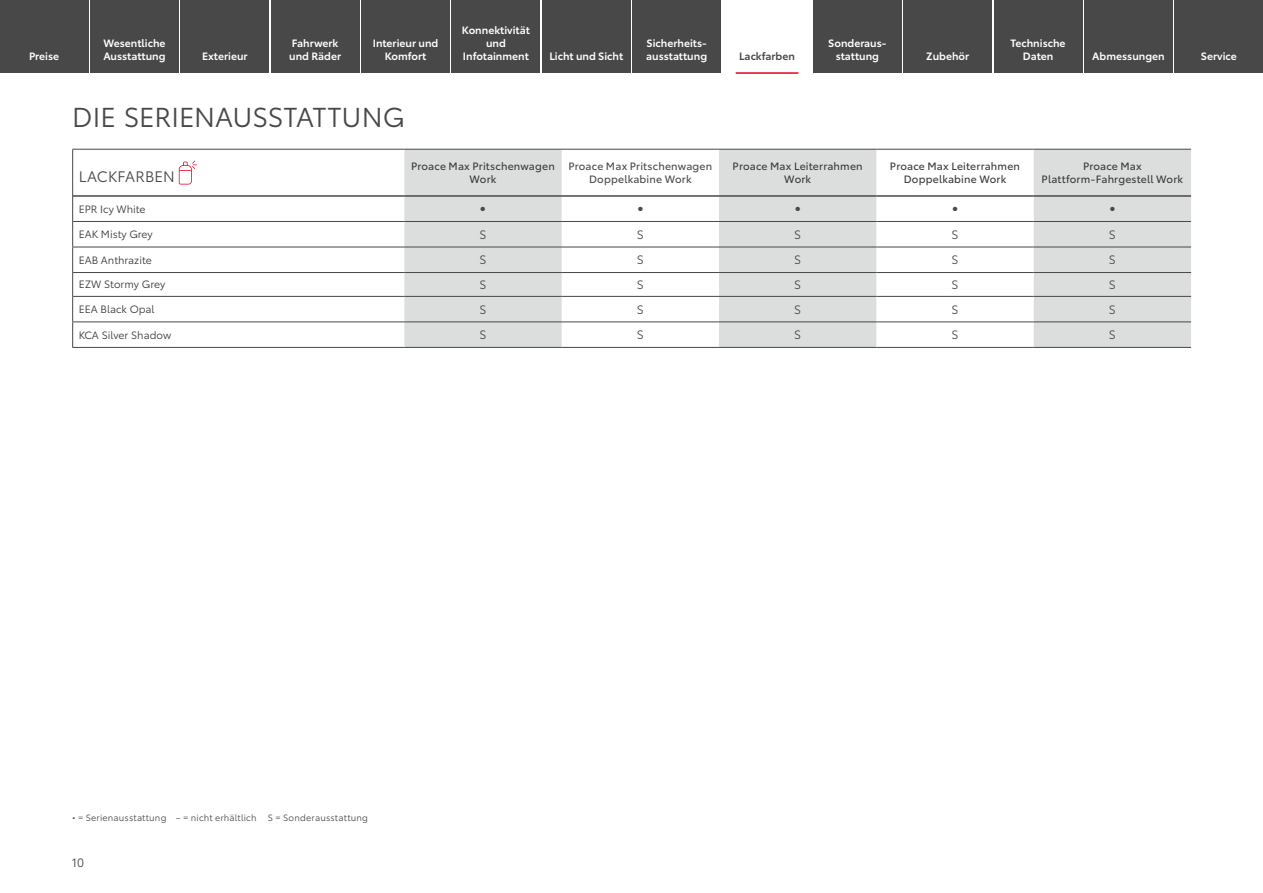
<style>
.page{position:relative;width:1263px;height:893px;background:#fff}
.page>*{position:absolute;margin:0;border:0;box-sizing:border-box;transform-origin:0 0}
.t1{font:27px "Toyota Type";letter-spacing:-.005em;color:#474847}
._1_Kopfzeile_Links{font:15px "Toyota Type";letter-spacing:.01em;color:#474847}
._1_Inhalt_mittig_PREIS{font:12px "Toyota Type";color:#474847}
.t2{font:600 10.5px/12.6px "Toyota Type";color:#fff}
._1_Kopfzeile_mittig_b{font:10.5px/12.6px "Toyota Type";letter-spacing:.015em;color:#383937;text-align:center}
._1_Inhalt_links{font:10.5px "Toyota Type";color:#383937}
._1_Kopfzeile_mittig_b-2{font:10.5px/12.6px "Toyota Type";letter-spacing:.015em;color:#474847;text-align:center}
._1_Verlinkung_aktuell{font:600 10.5px "Toyota Type";color:#474847}
.t3{font:9px "Toyota Type";letter-spacing:.02em;color:#474847}
._1_Inhalt_mittig_PREIS-2{font:6px "Zapf Dingbats ITC";color:#474847}
</style>
<div class="page">
<div style="left:404px;top:150px;width:158px;height:197px;background:#dcdede"></div>
<svg style="left:719px;top:150px;width:472px;height:197px;fill:#dcdede"></svg>
<hr style="left:72px;top:221px;width:332px;height:1px;background:#474847">
<hr style="left:404px;top:221px;width:158px;height:1px;background:#474847">
<hr style="left:562px;top:221px;width:157px;height:1px;background:#474847">
<hr style="left:719px;top:221px;width:157px;height:1px;background:#474847">
<hr style="left:876px;top:221px;width:158px;height:1px;background:#474847">
<hr style="left:1034px;top:221px;width:157px;height:1px;background:#474847">
<hr style="left:72px;top:247px;width:332px;height:1px;background:#474847">
<hr style="left:404px;top:247px;width:158px;height:1px;background:#474847">
<hr style="left:562px;top:247px;width:157px;height:1px;background:#474847">
<hr style="left:719px;top:247px;width:157px;height:1px;background:#474847">
<hr style="left:876px;top:247px;width:158px;height:1px;background:#474847">
<hr style="left:1034px;top:247px;width:157px;height:1px;background:#474847">
<hr style="left:72px;top:272px;width:332px;height:1px;background:#474847">
<hr style="left:404px;top:272px;width:158px;height:1px;background:#474847">
<hr style="left:562px;top:272px;width:157px;height:1px;background:#474847">
<hr style="left:719px;top:272px;width:157px;height:1px;background:#474847">
<hr style="left:876px;top:272px;width:158px;height:1px;background:#474847">
<hr style="left:1034px;top:272px;width:157px;height:1px;background:#474847">
<hr style="left:72px;top:296px;width:332px;height:1px;background:#474847">
<hr style="left:404px;top:296px;width:158px;height:1px;background:#474847">
<hr style="left:562px;top:296px;width:157px;height:1px;background:#474847">
<hr style="left:719px;top:296px;width:157px;height:1px;background:#474847">
<hr style="left:876px;top:296px;width:158px;height:1px;background:#474847">
<hr style="left:1034px;top:296px;width:157px;height:1px;background:#474847">
<hr style="left:72px;top:321px;width:332px;height:1px;background:#474847">
<svg style="left:72px;top:196px;width:1px;height:151px"></svg>
<hr style="left:404px;top:321px;width:158px;height:1px;background:#474847">
<hr style="left:562px;top:321px;width:157px;height:1px;background:#474847">
<hr style="left:719px;top:321px;width:157px;height:1px;background:#474847">
<hr style="left:876px;top:321px;width:158px;height:1px;background:#474847">
<hr style="left:1034px;top:321px;width:157px;height:1px;background:#474847">
<hr style="left:72px;top:347px;width:332px;height:1px;background:#474847">
<hr style="left:404px;top:347px;width:158px;height:1px;background:#474847">
<hr style="left:562px;top:347px;width:157px;height:1px;background:#474847">
<hr style="left:719px;top:347px;width:157px;height:1px;background:#474847">
<hr style="left:876px;top:347px;width:158px;height:1px;background:#474847">
<hr style="left:1034px;top:347px;width:157px;height:1px;background:#474847">
<hr style="left:73px;top:195px;width:331px;height:2px;background:#474847">
<hr style="left:404px;top:195px;width:158px;height:2px;background:#474847">
<hr style="left:562px;top:195px;width:157px;height:2px;background:#474847">
<hr style="left:719px;top:195px;width:157px;height:2px;background:#474847">
<hr style="left:876px;top:195px;width:158px;height:2px;background:#474847">
<hr style="left:1034px;top:195px;width:157px;height:2px;background:#474847">
<hr style="left:72px;top:149px;width:332px;height:1px;background:#474847">
<hr style="left:72px;top:150px;width:1px;height:46px;background:#474847">
<hr style="left:404px;top:149px;width:158px;height:1px;background:#474847">
<hr style="left:562px;top:149px;width:157px;height:1px;background:#474847">
<hr style="left:719px;top:149px;width:157px;height:1px;background:#474847">
<hr style="left:876px;top:149px;width:158px;height:1px;background:#474847">
<hr style="left:1034px;top:149px;width:157px;height:1px;background:#474847">
<svg style="left:179px;top:161px;width:18px;height:23px"></svg>
<div style="left:0;top:0;width:88px;height:72px;background:#474847"></div>
<div style="left:90px;top:0;width:89px;height:72px;background:#474847"></div>
<div style="left:181px;top:0;width:88px;height:72px;background:#474847"></div>
<div style="left:271px;top:0;width:88px;height:72px;background:#474847"></div>
<div style="left:361px;top:0;width:89px;height:72px;background:#474847"></div>
<div style="left:452px;top:0;width:88px;height:72px;background:#474847"></div>
<div style="left:632px;top:0;width:89px;height:72px;background:#474847"></div>
<div style="left:813px;top:0;width:88px;height:72px;background:#474847"></div>
<div style="left:904px;top:0;width:88px;height:72px;background:#474847"></div>
<div style="left:994px;top:0;width:88px;height:72px;background:#474847"></div>
<div style="left:1084px;top:0;width:88px;height:72px;background:#474847"></div>
<div style="left:1175px;top:0;width:88px;height:72px;background:#474847"></div>
<div style="left:542px;top:0;width:88px;height:72px;background:#474847"></div>
<hr style="left:736px;top:72px;width:62px;height:2px;background:#e7001d">
<p class="t2" style="left:29px;top:49px;width:32px">Preise</p>
<p class="t2" style="left:103px;top:36px;width:64px">Wesentliche<br>Ausstattung</p>
<p class="t2" style="left:202px;top:49px;width:47px">Exterieur</p>
<p class="t2" style="left:289px;top:36px;width:53px">Fahrwerk und Räder</p>
<p class="t2" style="left:373px;top:36px;width:67px;text-align:center">Interieur und<br>Komfort</p>
<p class="t2" style="left:462px;top:23px;width:69px;text-align:center">Konnektivität und<br>Infotainment</p>
<p class="t2" style="left:646px;top:36px;width:63px">Sicherheits&shy;ausstattung</p>
<p class="t2" style="left:828px;top:36px;width:59px;text-align:center">Sonderaus&shy;stattung</p>
<p class="t2" style="left:1011px;top:36px;width:56px">Technische</p>
<p class="t2" style="left:549px;top:49px;width:75px">Licht und Sicht</p>
<p class="_1_Verlinkung_aktuell" style="left:739px;top:48px;width:57px">Lackfarben</p>
<p class="t2" style="left:1023px;top:49px;width:32px">Daten</p>
<p class="t2" style="left:1092px;top:49px;width:74px">Abmessungen</p>
<p class="t2" style="left:1201px;top:49px;width:37px">Service</p>
<p class="t2" style="left:926px;top:49px;width:44px">Zubehör</p>
<h1 class="t1" style="left:72px;top:97px;width:334px">DIE SERIENAUSSTATTUNG</h1>
<p class="_1_Kopfzeile_Links" style="left:79px;top:165px;width:98px">LACKFARBEN</p>
<p class="_1_Kopfzeile_mittig_b" style="left:411px;top:159px;width:145px">Proace Max Pritschenwagen<br>Work</p>
<p class="_1_Kopfzeile_mittig_b-2" style="left:568px;top:159px;width:145px">Proace Max Pritschenwagen<br>Doppelkabine Work</p>
<p class="_1_Kopfzeile_mittig_b" style="left:733px;top:159px;width:132px">Proace Max Leiterrahmen<br>Work</p>
<p class="_1_Kopfzeile_mittig_b" style="left:890px;top:159px;width:132px">Proace Max Leiterrahmen<br>Doppelkabine Work</p>
<p class="_1_Kopfzeile_mittig_b" style="left:1042px;top:159px;width:143px">Proace Max<br>Plattform-Fahrgestell Work</p>
<p class="_1_Inhalt_links" style="left:79px;top:201px;width:69px">EPR Icy White</p>
<p class="_1_Inhalt_mittig_PREIS-2" style="left:481px;top:206px;width:6px">●</p>
<p class="_1_Inhalt_mittig_PREIS-2" style="left:638px;top:206px;width:6px">●</p>
<p class="_1_Inhalt_mittig_PREIS-2" style="left:795px;top:206px;width:6px">●</p>
<p class="_1_Inhalt_mittig_PREIS-2" style="left:953px;top:206px;width:6px">●</p>
<p class="_1_Inhalt_mittig_PREIS-2" style="left:1110px;top:206px;width:6px">●</p>
<p class="_1_Inhalt_links" style="left:79px;top:227px;width:76px">EAK Misty Grey</p>
<p class="_1_Inhalt_mittig_PREIS" style="left:479px;top:226px;width:8px">S</p>
<p class="_1_Inhalt_mittig_PREIS" style="left:637px;top:226px;width:8px">S</p>
<p class="_1_Inhalt_mittig_PREIS" style="left:794px;top:226px;width:8px">S</p>
<p class="_1_Inhalt_mittig_PREIS" style="left:951px;top:226px;width:8px">S</p>
<p class="_1_Inhalt_mittig_PREIS" style="left:1109px;top:226px;width:8px">S</p>
<p class="_1_Inhalt_links" style="left:79px;top:252px;width:75px">EAB Anthrazite</p>
<p class="_1_Inhalt_mittig_PREIS" style="left:479px;top:251px;width:8px">S</p>
<p class="_1_Inhalt_mittig_PREIS" style="left:637px;top:251px;width:8px">S</p>
<p class="_1_Inhalt_mittig_PREIS" style="left:794px;top:251px;width:8px">S</p>
<p class="_1_Inhalt_mittig_PREIS" style="left:951px;top:251px;width:8px">S</p>
<p class="_1_Inhalt_mittig_PREIS" style="left:1109px;top:251px;width:8px">S</p>
<p class="_1_Inhalt_links" style="left:79px;top:277px;width:88px">EZW Stormy Grey</p>
<p class="_1_Inhalt_mittig_PREIS" style="left:479px;top:276px;width:8px">S</p>
<p class="_1_Inhalt_mittig_PREIS" style="left:637px;top:276px;width:8px">S</p>
<p class="_1_Inhalt_mittig_PREIS" style="left:794px;top:276px;width:8px">S</p>
<p class="_1_Inhalt_mittig_PREIS" style="left:951px;top:276px;width:8px">S</p>
<p class="_1_Inhalt_mittig_PREIS" style="left:1109px;top:276px;width:8px">S</p>
<p class="_1_Inhalt_links" style="left:79px;top:302px;width:77px">EEA Black Opal</p>
<p class="_1_Inhalt_mittig_PREIS" style="left:479px;top:300px;width:8px">S</p>
<p class="_1_Inhalt_mittig_PREIS" style="left:637px;top:300px;width:8px">S</p>
<p class="_1_Inhalt_mittig_PREIS" style="left:794px;top:300px;width:8px">S</p>
<p class="_1_Inhalt_mittig_PREIS" style="left:951px;top:300px;width:8px">S</p>
<p class="_1_Inhalt_mittig_PREIS" style="left:1109px;top:300px;width:8px">S</p>
<p class="_1_Inhalt_links" style="left:79px;top:327px;width:94px">KCA Silver Shadow</p>
<p class="_1_Inhalt_mittig_PREIS" style="left:479px;top:326px;width:8px">S</p>
<p class="_1_Inhalt_mittig_PREIS" style="left:637px;top:326px;width:8px">S</p>
<p class="_1_Inhalt_mittig_PREIS" style="left:794px;top:326px;width:8px">S</p>
<p class="_1_Inhalt_mittig_PREIS" style="left:951px;top:326px;width:8px">S</p>
<p class="_1_Inhalt_mittig_PREIS" style="left:1109px;top:326px;width:8px">S</p>
<p class="t3" style="left:72px;top:811px;width:186px">• = Serienausstattung – = nicht erhältlich</p>
<p class="t3" style="left:268px;top:811px;width:101px">S = Sonderausstattung</p>
<p class="_1_Inhalt_mittig_PREIS" style="left:72px;top:854px;width:14px">10</p>
</div>
